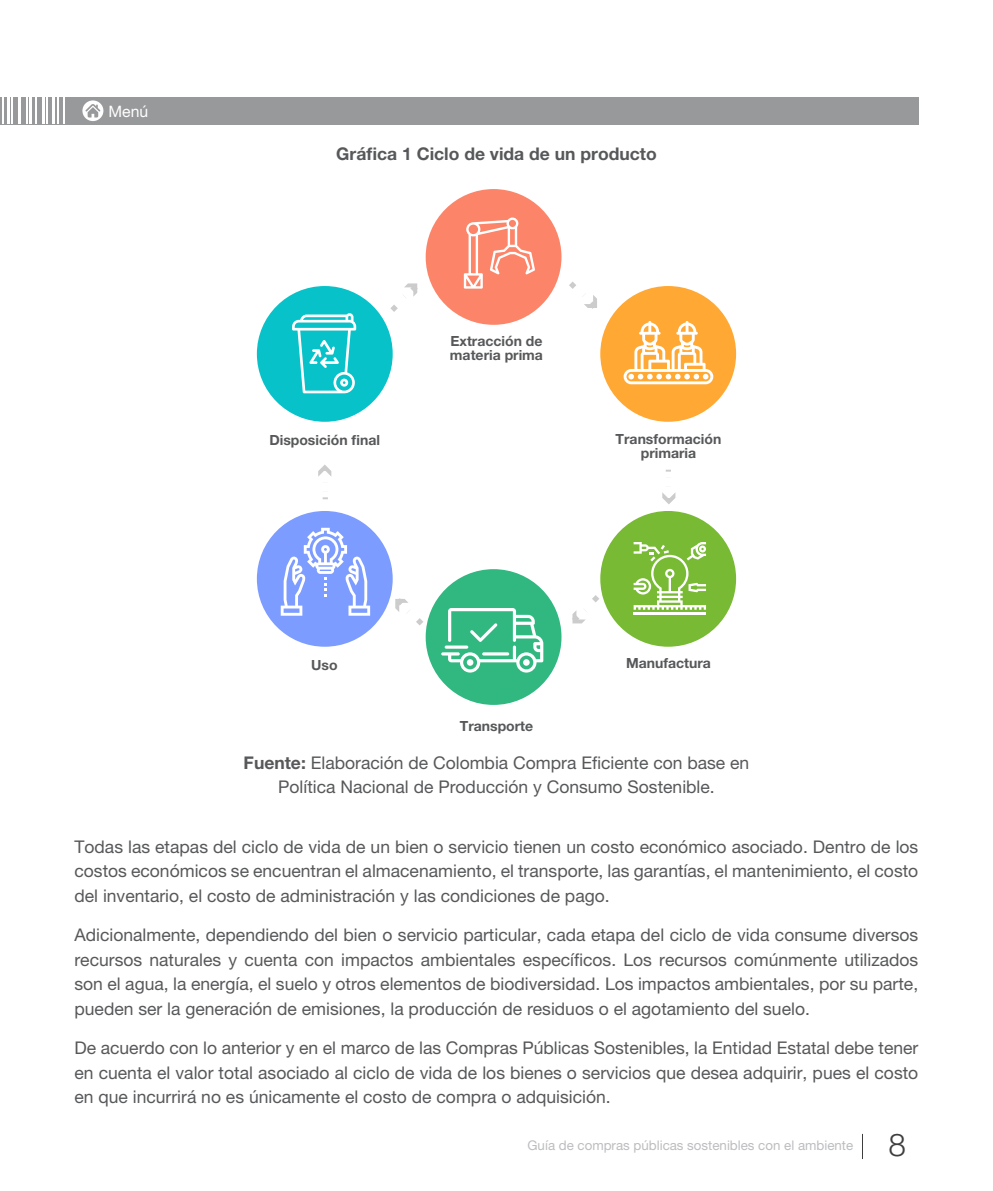
<style>
.page{position:relative;width:993px;height:1191px;background:#fff}
.page>*{position:absolute;margin:0;border:0;box-sizing:border-box;transform-origin:0 0}
.t1{font:300 31.5px "Helvetica Neue LT Pro";color:#3e3e3f}
.body{font:17.5px/24.5px "Helvetica Neue LT Pro";color:#57585a;text-align:justify}
.body-2{font:700 17.5px "Helvetica Neue LT Pro";color:#57585a}
.t2{font:15.75px "Helvetica Neue LT Pro";color:#fff}
.body-3{font:700 14px/14px "Helvetica Neue LT Pro";color:#57585a}
.t3{font:13.3px "Helvetica Neue LT Pro";color:#bcbdc0}
.s1{font-weight:700}
</style>
<div class="page">
<div style="left:0;top:97px;width:918px;height:27px;background:#98999b"></div>
<hr style="left:57px;top:84px;width:1px;height:40px;background:#fff">
<hr style="left:63px;top:84px;width:1px;height:40px;background:#fff">
<hr style="left:52px;top:84px;width:3px;height:40px;background:#fff">
<hr style="left:26px;top:84px;width:2px;height:40px;background:#fff">
<hr style="left:35px;top:84px;width:2px;height:40px;background:#fff">
<hr style="left:46px;top:84px;width:2px;height:40px;background:#fff">
<hr style="left:30px;top:84px;width:2px;height:40px;background:#fff">
<hr style="left:42px;top:84px;width:2px;height:40px;background:#fff">
<hr style="left:2px;top:84px;width:2px;height:40px;background:#fff">
<hr style="left:11px;top:84px;width:2px;height:40px;background:#fff">
<hr style="left:7px;top:84px;width:3px;height:40px;background:#fff">
<hr style="left:18px;top:84px;width:3px;height:40px;background:#fff">
<svg style="left:82px;top:100px;width:21px;height:21px"></svg>
<div style="left:425px;top:189px;width:136px;height:136px;background:#fc8569;border-radius:50%"></div>
<div style="left:600px;top:286px;width:135px;height:136px;background:#ffa833;border-radius:50%"></div>
<div style="left:600px;top:511px;width:135px;height:135px;background:#78ba33;border-radius:50%"></div>
<div style="left:425px;top:569px;width:136px;height:136px;background:#30b880;border-radius:50%"></div>
<div style="left:257px;top:511px;width:135px;height:135px;background:#7d9cff;border-radius:50%"></div>
<div style="left:257px;top:286px;width:135px;height:136px;background:#08c2c9;border-radius:50%"></div>
<svg style="left:569px;top:281px;width:28px;height:28px"></svg>
<svg style="left:662px;top:492px;width:13px;height:12px"></svg>
<svg style="left:572px;top:589px;width:32px;height:35px"></svg>
<svg style="left:390px;top:592px;width:39px;height:39px"></svg>
<svg style="left:318px;top:465px;width:13px;height:34px"></svg>
<svg style="left:390px;top:283px;width:28px;height:29px"></svg>
<svg style="left:463px;top:217px;width:72px;height:72px"></svg>
<svg style="left:623px;top:321px;width:90px;height:63px"></svg>
<hr style="left:633px;top:612px;width:72px;height:2px;background:#fff">
<svg style="left:633px;top:542px;width:72px;height:68px"></svg>
<svg style="left:441px;top:608px;width:102px;height:64px"></svg>
<svg style="left:280px;top:528px;width:90px;height:87px"></svg>
<svg style="left:292px;top:313px;width:64px;height:80px"></svg>
<p class="t2" style="left:108px;top:102px;width:41px">Menú</p>
<p class="body-2" style="left:336px;top:142px;width:322px">Gráfica 1 Ciclo de vida de un producto</p>
<p class="body-3" style="left:269px;top:433px;width:112px">Disposición final</p>
<p class="body-3" style="left:450px;top:334px;width:95px">Extracción de materia prima</p>
<p class="body-3" style="left:615px;top:432px;width:107px;text-align:center">Transformación primaria</p>
<p class="body-3" style="left:311px;top:658px;width:28px">Uso</p>
<p class="body-3" style="left:626px;top:656px;width:86px">Manufactura</p>
<p class="body-3" style="left:459px;top:718px;width:75px">Transporte</p>
<p class="body" style="left:243px;top:750px;width:507px;text-align:center"><span class="s1">Fuente:</span> Elaboración de Colombia Compra Eficiente con base en<br>Política Nacional de Producción y Consumo Sostenible.</p>
<p class="body" style="left:74px;top:834px;width:845px">Todas las etapas del ciclo de vida de un bien o servicio tienen un costo económico asociado. Dentro de los costos económicos se encuentran el almacenamiento, el transporte, las garantías, el mantenimiento, el costo del inventario, el costo de administración y las condiciones de pago.</p>
<p class="body" style="left:74px;top:922px;width:845px">Adicionalmente, dependiendo del bien o servicio particular, cada etapa del ciclo de vida consume diversos recursos naturales y cuenta con impactos ambientales específicos. Los recursos comúnmente utilizados son el agua, la energía, el suelo y otros elementos de biodiversidad. Los impactos ambientales, por su parte, pueden ser la generación de emisiones, la producción de residuos o el agotamiento del suelo.</p>
<p class="body" style="left:74px;top:1035px;width:845px">De acuerdo con lo anterior y en el marco de las Compras Públicas Sostenibles, la Entidad Estatal debe tener en cuenta el valor total asociado al ciclo de vida de los bienes o servicios que desea adquirir, pues el costo en que incurrirá no es únicamente el costo de compra o adquisición.</p>
<p class="t3" style="left:527px;top:1137px;width:327px">Guía de compras públicas sostenibles con el ambiente</p>
<h1 class="t1" style="left:888px;top:1125px;width:19px">8</h1>
</div>
